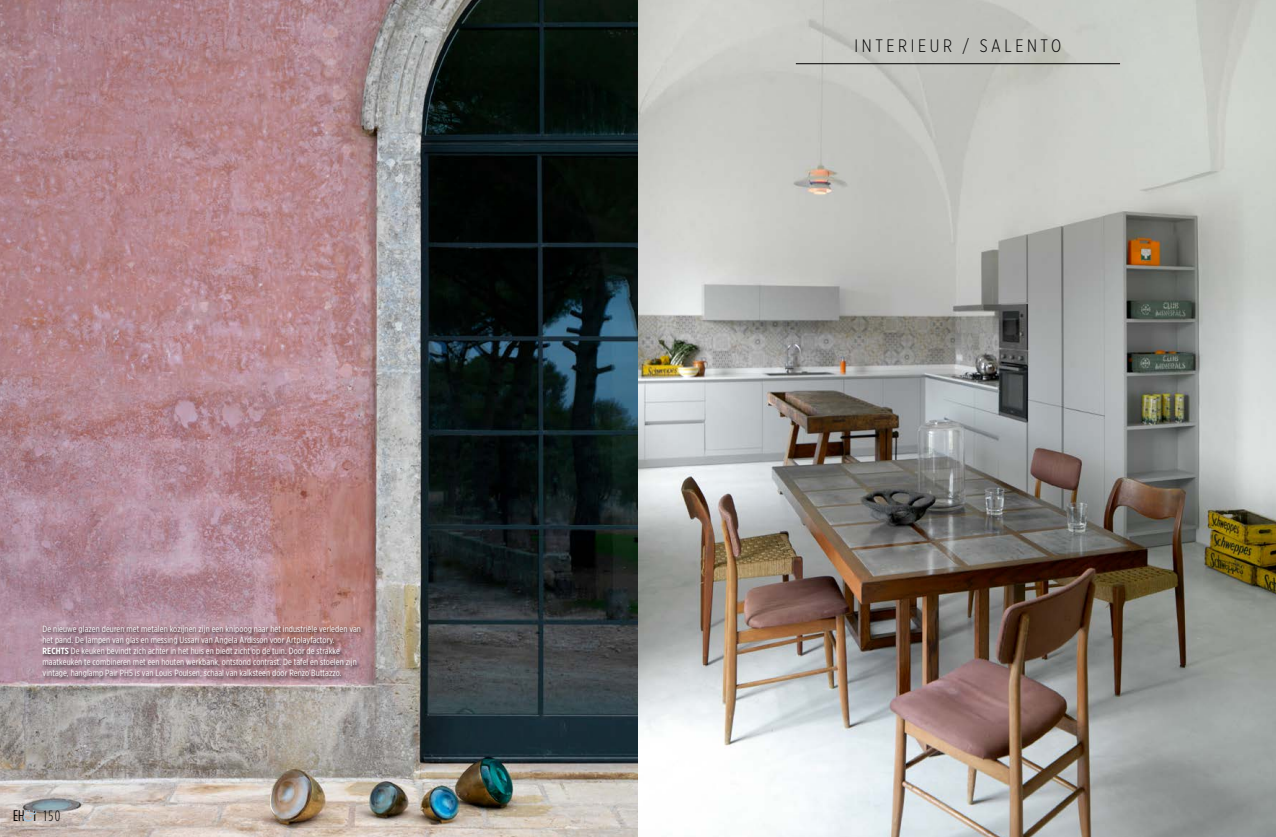
<style>
.page{position:relative;width:1276px;height:837px;background:#fff}
.page>*{position:absolute;margin:0;border:0;box-sizing:border-box;transform-origin:0 0}
.t1{font:300 18px "Gotham X Narrow";letter-spacing:.2em;color:#000}
.t2{font:15.4px "Gotham Condensed";color:#000}
.t3{font:9px/11px "Gotham X Narrow";letter-spacing:.01em;color:#fff}
.s1{font-weight:700}
.s2{font-weight:300;font-size:14.9px}
</style>
<div class="page">
<img style="left:0;top:0;width:1276px;height:836px">
<svg style="left:23px;top:810px;width:13px;height:11px"></svg>
<hr style="left:796px;top:63px;width:324px;height:1px;background:#000">
<div style="left:42px;top:624px;width:323px;height:58px;background:#000;opacity:.75"></div>
<p class="t3" style="left:43px;top:623px;width:320px">De nieuwe glazen deuren met metalen kozijnen zijn een knipoog naar het industriële verleden van het pand. De lampen van glas en messing Ussari van Angela Ardisson voor Artplayfactory.<br><span class="s1">RECHTS</span> De keuken bevindt zich achter in het huis en biedt zicht op de tuin. Door de strakke maatkeuken te combineren met een houten werkbank, ontstond contrast. De tafel en stoelen zijn vintage, hanglamp Pair PH5 is van Louis Poulsen, schaal van kalksteen door Renzo Buttazzo.</p>
<h2 class="t2" style="left:13px;top:806px;width:49px">EH I <span class="s2">150</span></h2>
<h1 class="t1" style="left:854px;top:35px;width:208px">INTERIEUR / SALENTO</h1>
</div>
